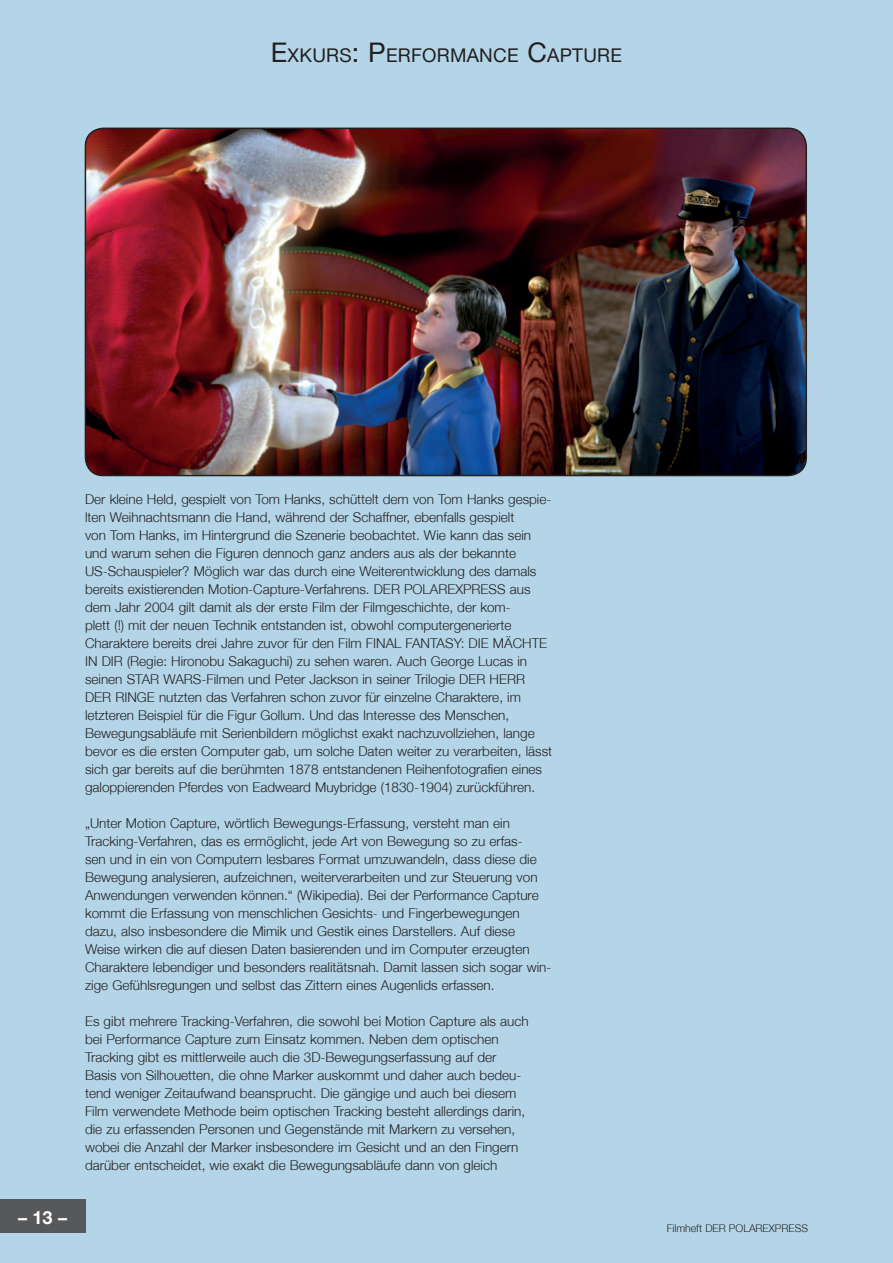
<style>
.page{position:relative;width:893px;height:1263px;background:#b4d5e7}
.page>*{position:absolute;margin:0;border:0;box-sizing:border-box;transform-origin:0 0}
.t1{font:18.9px "Helvetica Neue LT";letter-spacing:.015em;color:#231f20}
.t2{font:700 18px "Helvetica Neue";color:#fff}
.t3{font:300 13.5px/18px "Helvetica Neue";color:#231f20}
.t4{font:300 10.65px "Helvetica Neue";color:#231f20}
.s1{font-size:27px}
</style>
<div class="page">
<div style="left:0;top:1199px;width:85px;height:34px;background:#57585a"></div>
<img style="left:85px;top:128px;width:721px;height:347px">
<div style="left:85px;top:128px;width:722px;height:348px;border:2px solid #231f20;border-radius:18px"></div>
<h1 class="t1" style="left:271px;top:44px;width:353px"><span class="s1">E</span>XKURS<span class="s1">: P</span> ERFORMANCE <span class="s1">C</span>APTURE</h1>
<h2 class="t2" style="left:18px;top:1206px;width:51px">– 13 –</h2>
<p class="t3" style="left:85px;top:490px;width:469px">Der kleine Held, gespielt von Tom Hanks, schüttelt dem von Tom Hanks gespie&shy;lten Weihnachtsmann die Hand, während der Schaffner, ebenfalls gespielt<br>von Tom Hanks, im Hintergrund die Szenerie beobachtet. Wie kann das sein und warum sehen die Figuren dennoch ganz anders aus als der bekannte US-Schauspieler? Möglich war das durch eine Weiterentwicklung des damals bereits existierenden Motion-Capture-Verfahrens. DER POLAREXPRESS aus dem Jahr 2004 gilt damit als der erste Film der Filmgeschichte, der kom-<br>plett (!) mit der neuen Technik entstanden ist, obwohl computergenerierte Charaktere bereits drei Jahre zuvor für den Film FINAL FANTASY: DIE MÄCHTE IN DIR (Regie: Hironobu Sakaguchi) zu sehen waren. Auch George Lucas in seinen STAR WARS-Filmen und Peter Jackson in seiner Trilogie DER HERR DER RINGE nutzten das Verfahren schon zuvor für einzelne Charaktere, im letzteren Beispiel für die Figur Gollum. Und das Interesse des Menschen, Bewegungsabläufe mit Serienbildern möglichst exakt nachzuvollziehen, lange bevor es die ersten Computer gab, um solche Daten weiter zu verarbeiten, lässt sich gar bereits auf die berühmten 1878 entstandenen Reihenfotografien eines galoppierenden Pferdes von Eadweard Muybridge (1830-1904) zurückführen.</p>
<p class="t3" style="left:85px;top:814px;width:468px">„Unter Motion Capture, wörtlich Bewegungs-Erfassung, versteht man ein Tracking-Verfahren, das es ermöglicht, jede Art von Bewegung so zu erfas-<br>sen und in ein von Computern lesbares Format umzuwandeln, dass diese die Bewegung analysieren, aufzeichnen, weiterverarbeiten und zur Steuerung von Anwendungen verwenden können.“ (Wikipedia). Bei der Performance Capture kommt die Erfassung von menschlichen Gesichts- und Fingerbewegungen dazu, also insbesondere die Mimik und Gestik eines Darstellers. Auf diese Weise wirken die auf diesen Daten basierenden und im Computer erzeugten Charaktere lebendiger und besonders realitätsnah. Damit lassen sich sogar win&shy;zige Gefühlsregungen und selbst das Zittern eines Augenlids erfassen.</p>
<p class="t3" style="left:85px;top:1012px;width:445px">Es gibt mehrere Tracking-Verfahren, die sowohl bei Motion Capture als auch bei Performance Capture zum Einsatz kommen. Neben dem optischen Tracking gibt es mittlerweile auch die 3D-Bewegungserfassung auf der Basis von Silhouetten, die ohne Marker auskommt und daher auch bedeu&shy;tend weniger Zeitaufwand beansprucht. Die gängige und auch bei diesem Film verwendete Methode beim optischen Tracking besteht allerdings darin, die zu erfassenden Personen und Gegenstände mit Markern zu versehen, wobei die Anzahl der Marker insbesondere im Gesicht und an den Fingern darüber entscheidet, wie exakt die Bewegungsabläufe dann von gleich</p>
<p class="t4" style="left:667px;top:1221px;width:143px">Filmheft DER POLAREXPRESS</p>
</div>
